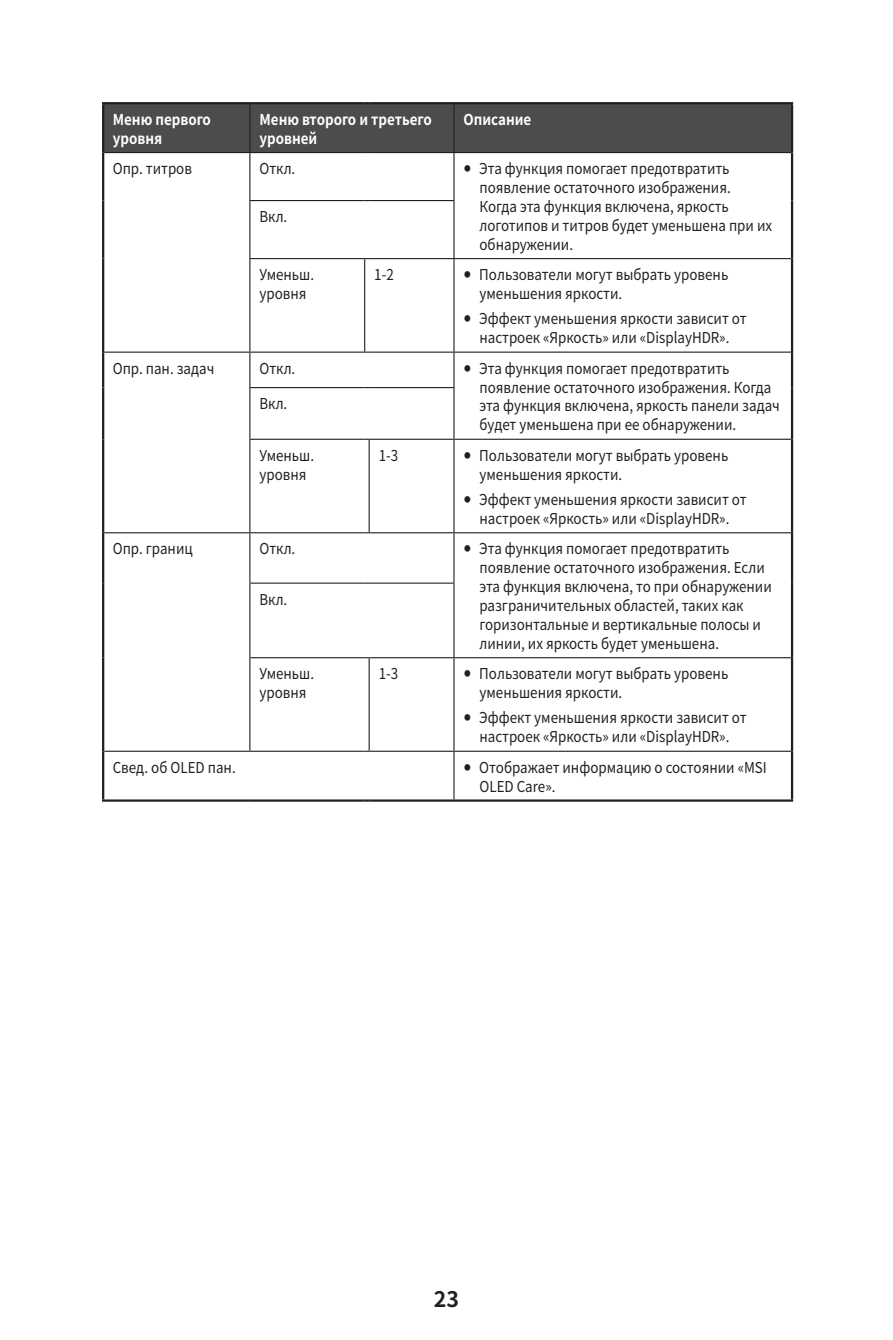
<style>
.page{position:relative;width:893px;height:1340px;background:#fff}
.page>*{position:absolute;margin:0;border:0;box-sizing:border-box;transform-origin:0 0}
.t1{font:700 21.38px "Noto Sans CJ Ktc";color:#231f20}
.OSD_Text_1{font:15.08px/18.9px "Noto Sans CJ Ktc";color:#231f20;scale:.89 1}
.OSD_Table_Head_1{font:700 15.08px/18.9px "Noto Sans CJ Ktc";color:#fff;scale:.89 1}
.s1{font-family:"Arial Unicode MS"}
</style>
<div class="page">
<hr style="left:453px;top:201px;width:2px;height:57px;background:#231f20">
<hr style="left:453px;top:388px;width:2px;height:51px;background:#231f20">
<hr style="left:453px;top:583px;width:2px;height:74px;background:#231f20">
<hr style="left:102px;top:102px;width:148px;height:2px;background:#231f20">
<hr style="left:102px;top:104px;width:2px;height:48px;background:#231f20">
<div style="left:103px;top:102px;width:688px;height:51px;background:#4b4c4d"></div>
<hr style="left:369px;top:102px;width:85px;height:2px;background:#231f20">
<hr style="left:454px;top:102px;width:339px;height:2px;background:#231f20">
<hr style="left:791px;top:104px;width:2px;height:48px;background:#231f20">
<hr style="left:791px;top:751px;width:2px;height:48px;background:#231f20">
<hr style="left:454px;top:799px;width:339px;height:2px;background:#231f20">
<hr style="left:249px;top:200px;width:116px;height:1px;background:#231f20">
<hr style="left:369px;top:200px;width:86px;height:1px;background:#231f20">
<hr style="left:249px;top:258px;width:116px;height:1px;background:#231f20">
<hr style="left:369px;top:258px;width:85px;height:1px;background:#231f20">
<hr style="left:249px;top:387px;width:116px;height:1px;background:#231f20">
<hr style="left:369px;top:387px;width:86px;height:1px;background:#231f20">
<hr style="left:249px;top:439px;width:116px;height:1px;background:#231f20">
<hr style="left:369px;top:439px;width:85px;height:1px;background:#231f20">
<hr style="left:249px;top:582px;width:116px;height:1px;background:#231f20">
<hr style="left:369px;top:582px;width:86px;height:1px;background:#231f20">
<hr style="left:249px;top:657px;width:116px;height:1px;background:#231f20">
<hr style="left:369px;top:657px;width:85px;height:1px;background:#231f20">
<hr style="left:364px;top:259px;width:1px;height:92px;background:#231f20">
<hr style="left:453px;top:259px;width:2px;height:92px;background:#231f20">
<hr style="left:454px;top:750px;width:337px;height:1px;background:#231f20">
<hr style="left:791px;top:258px;width:2px;height:94px;background:#231f20">
<hr style="left:791px;top:439px;width:2px;height:94px;background:#231f20">
<hr style="left:791px;top:657px;width:2px;height:94px;background:#231f20">
<hr style="left:102px;top:751px;width:2px;height:48px;background:#231f20">
<hr style="left:102px;top:799px;width:148px;height:2px;background:#231f20">
<hr style="left:250px;top:799px;width:115px;height:2px;background:#231f20">
<hr style="left:369px;top:799px;width:85px;height:2px;background:#231f20">
<hr style="left:453px;top:751px;width:2px;height:48px;background:#231f20">
<hr style="left:250px;top:351px;width:115px;height:2px;background:#231f20">
<hr style="left:369px;top:351px;width:85px;height:2px;background:#231f20">
<hr style="left:250px;top:532px;width:115px;height:1px;background:#231f20">
<hr style="left:369px;top:532px;width:85px;height:1px;background:#231f20">
<hr style="left:453px;top:153px;width:2px;height:47px;background:#231f20">
<hr style="left:453px;top:353px;width:2px;height:34px;background:#231f20">
<hr style="left:369px;top:440px;width:1px;height:92px;background:#231f20">
<hr style="left:453px;top:440px;width:2px;height:92px;background:#231f20">
<hr style="left:369px;top:658px;width:1px;height:92px;background:#231f20">
<hr style="left:453px;top:658px;width:2px;height:92px;background:#231f20">
<hr style="left:791px;top:152px;width:2px;height:48px;background:#231f20">
<hr style="left:791px;top:200px;width:2px;height:58px;background:#231f20">
<hr style="left:454px;top:258px;width:337px;height:1px;background:#231f20">
<hr style="left:102px;top:152px;width:2px;height:48px;background:#231f20">
<hr style="left:102px;top:200px;width:2px;height:58px;background:#231f20">
<hr style="left:102px;top:258px;width:2px;height:94px;background:#231f20">
<hr style="left:249px;top:153px;width:1px;height:47px;background:#231f20">
<hr style="left:249px;top:201px;width:1px;height:57px;background:#231f20">
<hr style="left:249px;top:259px;width:1px;height:92px;background:#231f20">
<hr style="left:454px;top:351px;width:337px;height:2px;background:#231f20">
<hr style="left:454px;top:439px;width:337px;height:1px;background:#231f20">
<hr style="left:791px;top:352px;width:2px;height:35px;background:#231f20">
<hr style="left:791px;top:387px;width:2px;height:52px;background:#231f20">
<hr style="left:104px;top:351px;width:146px;height:2px;background:#231f20">
<hr style="left:249px;top:353px;width:1px;height:34px;background:#231f20">
<hr style="left:249px;top:388px;width:1px;height:51px;background:#231f20">
<hr style="left:249px;top:440px;width:1px;height:92px;background:#231f20">
<hr style="left:102px;top:352px;width:2px;height:35px;background:#231f20">
<hr style="left:102px;top:387px;width:2px;height:52px;background:#231f20">
<hr style="left:102px;top:439px;width:2px;height:94px;background:#231f20">
<hr style="left:454px;top:532px;width:337px;height:1px;background:#231f20">
<hr style="left:453px;top:533px;width:2px;height:49px;background:#231f20">
<hr style="left:454px;top:657px;width:337px;height:1px;background:#231f20">
<hr style="left:791px;top:533px;width:2px;height:50px;background:#231f20">
<hr style="left:791px;top:583px;width:2px;height:74px;background:#231f20">
<hr style="left:104px;top:532px;width:146px;height:1px;background:#231f20">
<hr style="left:249px;top:533px;width:1px;height:49px;background:#231f20">
<hr style="left:249px;top:583px;width:1px;height:74px;background:#231f20">
<hr style="left:249px;top:658px;width:1px;height:92px;background:#231f20">
<hr style="left:104px;top:750px;width:146px;height:1px;background:#231f20">
<hr style="left:250px;top:750px;width:115px;height:1px;background:#231f20">
<hr style="left:369px;top:750px;width:85px;height:1px;background:#231f20">
<hr style="left:102px;top:533px;width:2px;height:50px;background:#231f20">
<hr style="left:102px;top:583px;width:2px;height:74px;background:#231f20">
<hr style="left:102px;top:657px;width:2px;height:94px;background:#231f20">
<p class="OSD_Table_Head_1" style="left:113px;top:110px;width:112px">Меню первого уровня</p>
<p class="OSD_Table_Head_1" style="left:259px;top:110px;width:195px">Меню второго и третьего уровней</p>
<p class="OSD_Table_Head_1" style="left:464px;top:110px;width:78px">Описание</p>
<p class="OSD_Text_1" style="left:113px;top:159px;width:91px">Опр. титров</p>
<p class="OSD_Text_1" style="left:259px;top:159px;width:42px">Откл.</p>
<p class="OSD_Text_1" style="left:479px;top:159px;width:330px;text-indent:-16px"><span class="s1">●</span> Эта функция помогает предотвратить появление остаточного изображения.<br>Когда эта функция включена, яркость логотипов и титров будет уменьшена при их обнаружении.</p>
<p class="OSD_Text_1" style="left:259px;top:207px;width:33px">Вкл.</p>
<p class="OSD_Text_1" style="left:259px;top:265px;width:63px">Уменьш. уровня</p>
<p class="OSD_Text_1" style="left:374px;top:265px;width:23px">1-2</p>
<p class="OSD_Text_1" style="left:479px;top:265px;width:281px;text-indent:-16px"><span class="s1">●</span> Пользователи могут выбрать уровень уменьшения яркости.</p>
<p class="OSD_Text_1" style="left:464px;top:309px;width:319px;text-align:center"><span class="s1">●</span> Эффект уменьшения яркости зависит от настроек «Яркость» или «DisplayHDR».</p>
<p class="OSD_Text_1" style="left:113px;top:359px;width:116px">Опр. пан. задач</p>
<p class="OSD_Text_1" style="left:259px;top:359px;width:42px">Откл.</p>
<p class="OSD_Text_1" style="left:479px;top:359px;width:339px;text-indent:-16px"><span class="s1">●</span> Эта функция помогает предотвратить появление остаточного изображения. Когда эта функция включена, яркость панели задач будет уменьшена при ее обнаружении.</p>
<p class="OSD_Text_1" style="left:259px;top:394px;width:33px">Вкл.</p>
<p class="OSD_Text_1" style="left:259px;top:446px;width:63px">Уменьш. уровня</p>
<p class="OSD_Text_1" style="left:379px;top:446px;width:23px">1-3</p>
<p class="OSD_Text_1" style="left:479px;top:446px;width:281px;text-indent:-16px"><span class="s1">●</span> Пользователи могут выбрать уровень уменьшения яркости.</p>
<p class="OSD_Text_1" style="left:464px;top:490px;width:319px;text-align:center"><span class="s1">●</span> Эффект уменьшения яркости зависит от настроек «Яркость» или «DisplayHDR».</p>
<p class="OSD_Text_1" style="left:113px;top:539px;width:91px">Опр. границ</p>
<p class="OSD_Text_1" style="left:259px;top:539px;width:42px">Откл.</p>
<p class="OSD_Text_1" style="left:479px;top:539px;width:330px;text-indent:-16px"><span class="s1">●</span> Эта функция помогает предотвратить появление остаточного изображения. Если эта функция включена, то при обнаружении разграничительных областей, таких как горизонтальные и вертикальные полосы и линии, их яркость будет уменьшена.</p>
<p class="OSD_Text_1" style="left:259px;top:590px;width:33px">Вкл.</p>
<p class="OSD_Text_1" style="left:259px;top:664px;width:63px">Уменьш. уровня</p>
<p class="OSD_Text_1" style="left:379px;top:664px;width:23px">1-3</p>
<p class="OSD_Text_1" style="left:479px;top:664px;width:281px;text-indent:-16px"><span class="s1">●</span> Пользователи могут выбрать уровень уменьшения яркости.</p>
<p class="OSD_Text_1" style="left:464px;top:708px;width:319px;text-align:center"><span class="s1">●</span> Эффект уменьшения яркости зависит от настроек «Яркость» или «DisplayHDR».</p>
<p class="OSD_Text_1" style="left:113px;top:758px;width:140px">Свед. об OLED пан.</p>
<p class="OSD_Text_1" style="left:479px;top:758px;width:324px;text-indent:-16px"><span class="s1">●</span> Отображает информацию о состоянии «MSI<br>OLED Care».</p>
<h1 class="t1" style="left:434px;top:1286px;width:27px">23</h1>
</div>
